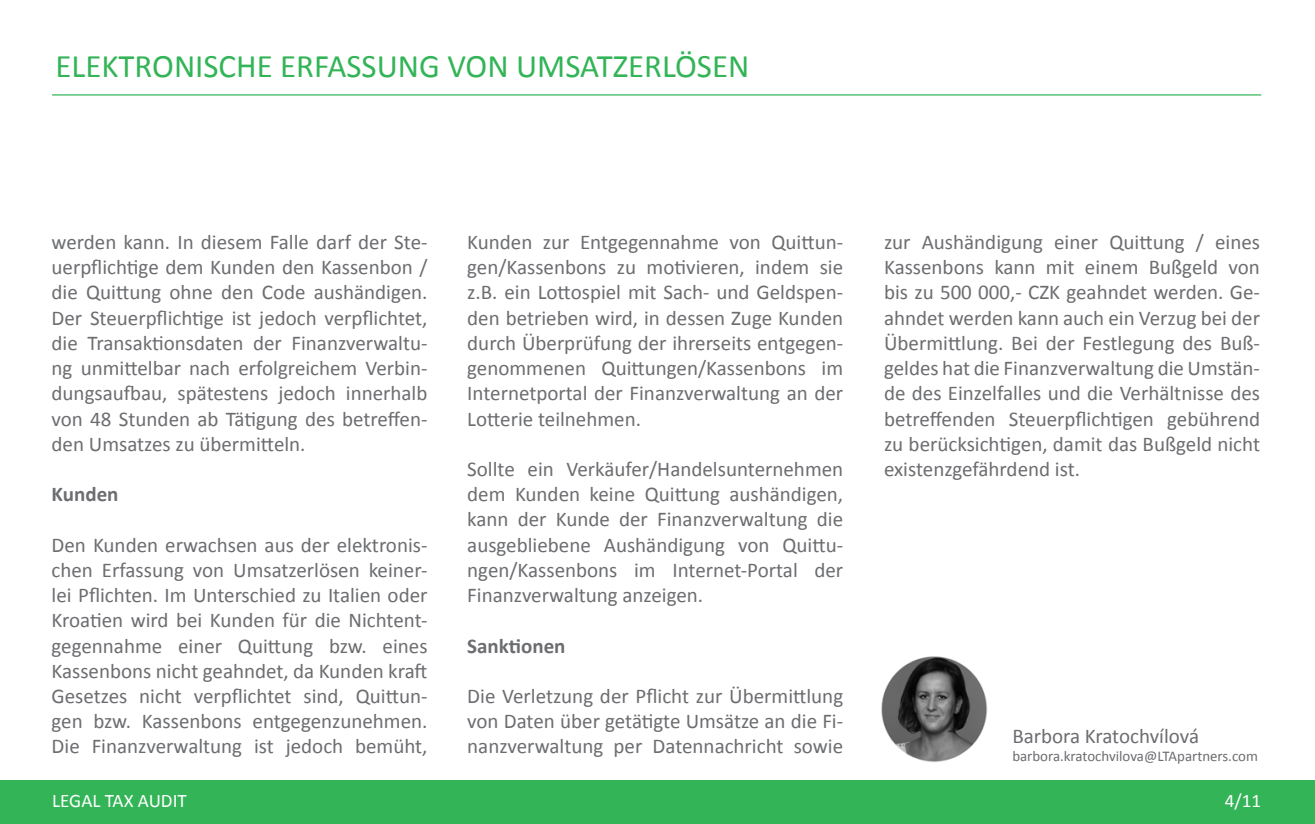
<style>
.page{position:relative;width:1315px;height:824px;background:#fff}
.page>*{position:absolute;margin:0;border:0;box-sizing:border-box;transform-origin:0 0}
.t1{font:32.9px "Calibri";color:#32b457}
.t2{font:21px/25.2px "Calibri";color:#6c6d70;text-align:justify}
.t3{font:700 21px "Calibri";color:#6c6d70}
.t4{font:19.07px "Calibri";color:#fff}
.t5{font:14.88px "Calibri";color:#6c6d70}
</style>
<div class="page">
<div style="left:0;top:780px;width:1315px;height:43px;background:#32b457"></div>
<hr style="left:52px;top:94px;width:1209px;height:1px;background:#32b457">
<img style="left:881px;top:656px;width:107px;height:106px">
<p class="t1" style="left:56px;top:45px;width:695px">ELEKTRONISCHE ERFASSUNG VON UMSATZERLÖSEN</p>
<p class="t2" style="left:52px;top:229px;width:377px">werden kann. In diesem Falle darf der Ste&shy;uerpflichtige dem Kunden den Kassenbon / die Quittung ohne den Code aushändigen.<br>Der Steuerpflichtige ist jedoch verpflichtet, die Transaktionsdaten der Finanzverwaltu&shy;ng unmittelbar nach erfolgreichem Verbin&shy;dungsaufbau, spätestens jedoch innerhalb von 48 Stunden ab Tätigung des betreffen&shy;den Umsatzes zu übermitteln.</p>
<p class="t3" style="left:52px;top:481px;width:68px">Kunden</p>
<p class="t2" style="left:52px;top:532px;width:377px">Den Kunden erwachsen aus der elektronis&shy;chen Erfassung von Umsatzerlösen keiner&shy;lei Pflichten. Im Unterschied zu Italien oder Kroatien wird bei Kunden für die Nichtent&shy;gegennahme einer Quittung bzw. eines Kassenbons nicht geahndet, da Kunden kraft Gesetzes nicht verpflichtet sind, Quittun&shy;gen bzw. Kassenbons entgegenzunehmen.<br>Die Finanzverwaltung ist jedoch bemüht,</p>
<p class="t2" style="left:467px;top:229px;width:377px">Kunden zur Entgegennahme von Quittun&shy;gen/Kassenbons zu motivieren, indem sie z.B. ein Lottospiel mit Sach- und Geldspen&shy;den betrieben wird, in dessen Zuge Kunden durch Überprüfung der ihrerseits entgegen&shy;genommenen Quittungen/Kassenbons im Internetportal der Finanzverwaltung an der Lotterie teilnehmen.</p>
<p class="t2" style="left:467px;top:456px;width:377px">Sollte ein Verkäufer/Handelsunternehmen dem Kunden keine Quittung aushändigen, kann der Kunde der Finanzverwaltung die ausgebliebene Aushändigung von Quittu&shy;ngen/Kassenbons im Internet-Portal der Finanzverwaltung anzeigen.</p>
<p class="t3" style="left:467px;top:632px;width:100px">Sanktionen</p>
<p class="t2" style="left:467px;top:683px;width:377px">Die Verletzung der Pflicht zur Übermittlung von Daten über getätigte Umsätze an die Fi&shy;nanzverwaltung per Datennachricht sowie</p>
<p class="t2" style="left:884px;top:229px;width:377px">zur Aushändigung einer Quittung / eines Kassenbons kann mit einem Bußgeld von bis zu 500 000,- CZK geahndet werden. Ge&shy;ahndet werden kann auch ein Verzug bei der Übermittlung. Bei der Festlegung des Buß&shy;geldes hat die Finanzverwaltung die Umstän&shy;de des Einzelfalles und die Verhältnisse des betreffenden Steuerpflichtigen gebührend zu berücksichtigen, damit das Bußgeld nicht existenzgefährdend ist.</p>
<p class="t2" style="left:1012px;top:723px;width:188px">Barbora Kratochvílová</p>
<p class="t5" style="left:1012px;top:746px;width:247px">barbora.kratochvilova@LTApartners.com</p>
<p class="t4" style="left:52px;top:788px;width:136px">LEGAL TAX AUDIT</p>
<p class="t4" style="left:1224px;top:788px;width:38px">4/11</p>
</div>
